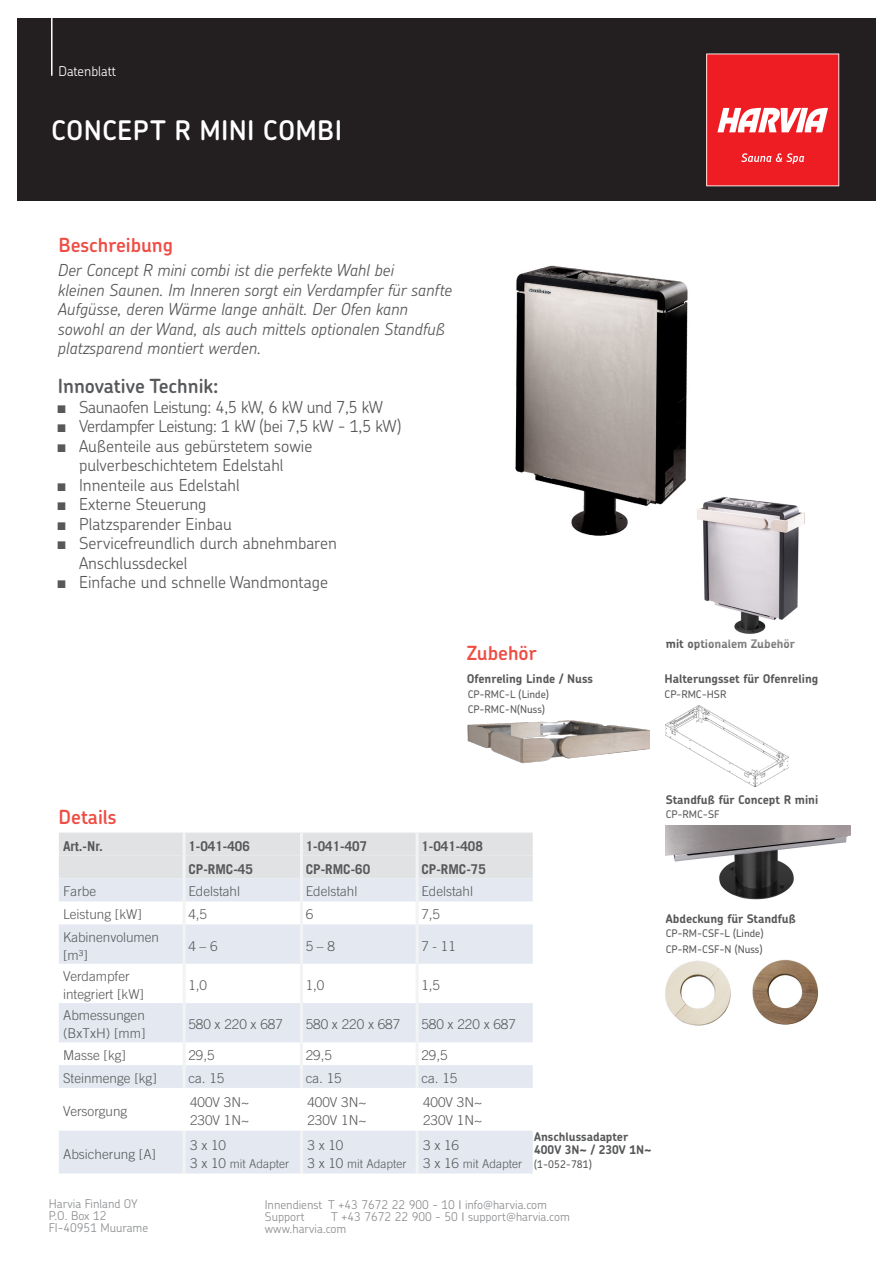
<style>
.page{position:relative;width:893px;height:1263px;background:#fff}
.page>*{position:absolute;margin:0;border:0;box-sizing:border-box;transform-origin:0 0}
.t1{font:600 27px "Chevin Pro";letter-spacing:.01em;color:#fff}
.t2{font:600 19.5px "Chevin Pro";color:#ef4d44}
.Produkt_H_vor_Aufzählung_SENTIOTEC{font:600 19.5px "Chevin Pro";color:#57585a}
.Produkt_Fließtext_ohne_Aufzählung{font:italic 300 16.5px/19.5px "Chevin Pro";color:#57585a}
.t3{font:300 16.5px/19.5px "Chevin Pro";color:#57585a;text-align:center}
.t4{font:300 16.5px "Chevin Pro";letter-spacing:-.02em;color:#57585a}
.t5{font:300 13.5px/18px "Trade Gothic LT Com";color:#57585a}
.t6{font:700 13.5px "Trade Gothic LT Com";color:#57585a}
.t7{font:300 13.5px "Chevin Pro";color:#fff}
.Produkt_Fließtext_ohne_Aufzählung_kleine{font:700 12px "Chevin Pro";color:#57585a}
.t8{font:300 12px/12px "Chevin Pro";color:#8a8c8f}
.t9{font:300 12px "Trade Gothic LT Com";color:#57585a}
.Produkt_Fließtext_ohne_Aufzählung_kleine-2{font:500 10.5px "Chevin Pro";color:#57585a}
.s1{font-family:"Arial Narrow";font-weight:400}
.s2{font-size:13.5px}
</style>
<div class="page">
<div style="left:17px;top:18px;width:859px;height:183px;background:#231f20"></div>
<hr style="left:51px;top:4px;width:2px;height:72px;background:#fff">
<svg style="left:706px;top:54px;width:133px;height:132px;background:#f03a3f"></svg>
<div style="left:59px;top:832px;width:474px;height:46px;background:#e1e2e4"></div>
<svg style="left:59px;top:878px;width:474px;height:295px;fill:#e4e9f1"></svg>
<div style="left:186px;top:1065px;width:347px;height:23px;background:#e4e9f1"></div>
<hr style="left:183px;top:1088px;width:3px;height:43px;background:#fff">
<hr style="left:300px;top:1088px;width:3px;height:43px;background:#fff">
<hr style="left:416px;top:1088px;width:3px;height:43px;background:#fff">
<hr style="left:183px;top:832px;width:3px;height:23px;background:#f2f3f4">
<hr style="left:183px;top:855px;width:3px;height:23px;background:#f2f3f4">
<hr style="left:183px;top:878px;width:3px;height:23px;background:#f2f3f4">
<hr style="left:300px;top:878px;width:3px;height:23px;background:#f2f3f4">
<hr style="left:416px;top:878px;width:3px;height:23px;background:#f2f3f4">
<hr style="left:183px;top:901px;width:3px;height:23px;background:#f2f3f4">
<hr style="left:183px;top:924px;width:3px;height:40px;background:#f2f3f4">
<hr style="left:183px;top:964px;width:3px;height:39px;background:#f2f3f4">
<hr style="left:183px;top:1042px;width:3px;height:23px;background:#f2f3f4">
<hr style="left:300px;top:1042px;width:3px;height:23px;background:#f2f3f4">
<hr style="left:416px;top:1042px;width:3px;height:23px;background:#f2f3f4">
<hr style="left:183px;top:1065px;width:3px;height:23px;background:#f2f3f4">
<hr style="left:300px;top:832px;width:3px;height:23px;background:#f2f3f4">
<hr style="left:300px;top:855px;width:3px;height:23px;background:#f2f3f4">
<hr style="left:300px;top:901px;width:3px;height:23px;background:#f2f3f4">
<hr style="left:300px;top:924px;width:3px;height:40px;background:#f2f3f4">
<hr style="left:300px;top:964px;width:3px;height:39px;background:#f2f3f4">
<hr style="left:300px;top:1003px;width:3px;height:39px;background:#f2f3f4">
<hr style="left:300px;top:1065px;width:3px;height:23px;background:#f2f3f4">
<hr style="left:416px;top:832px;width:3px;height:23px;background:#f2f3f4">
<hr style="left:416px;top:855px;width:3px;height:23px;background:#f2f3f4">
<hr style="left:416px;top:901px;width:3px;height:23px;background:#f2f3f4">
<hr style="left:416px;top:924px;width:3px;height:40px;background:#f2f3f4">
<hr style="left:416px;top:964px;width:3px;height:39px;background:#f2f3f4">
<hr style="left:183px;top:1003px;width:3px;height:39px;background:#f2f3f4">
<hr style="left:416px;top:1003px;width:3px;height:39px;background:#f2f3f4">
<hr style="left:416px;top:1065px;width:3px;height:23px;background:#f2f3f4">
<hr style="left:183px;top:1131px;width:3px;height:42px;background:#f2f3f4">
<hr style="left:300px;top:1131px;width:3px;height:42px;background:#f2f3f4">
<hr style="left:416px;top:1131px;width:3px;height:42px;background:#f2f3f4">
<img style="left:666px;top:706px;width:122px;height:81px">
<img style="left:666px;top:960px;width:65px;height:66px">
<img style="left:666px;top:826px;width:184px;height:74px">
<img style="left:753px;top:960px;width:65px;height:65px">
<img style="left:468px;top:720px;width:181px;height:44px">
<img style="left:515px;top:265px;width:173px;height:271px">
<div style="left:673px;top:459px;width:156px;height:200px;background:#fff"></div>
<img style="left:697px;top:497px;width:108px;height:137px">
<p class="t7" style="left:58px;top:62px;width:59px">Datenblatt</p>
<h1 class="t1" style="left:51px;top:112px;width:293px">CONCEPT R MINI COMBI</h1>
<h2 class="t2" style="left:58px;top:232px;width:116px">Beschreibung</h2>
<p class="Produkt_Fließtext_ohne_Aufzählung" style="left:58px;top:260px;width:338px">Der Concept R mini combi ist die perfekte Wahl bei</p>
<p class="Produkt_Fließtext_ohne_Aufzählung" style="left:58px;top:280px;width:396px">kleinen Saunen. Im Inneren sorgt ein Verdampfer für sanfte Aufgüsse, deren Wärme lange anhält. Der Ofen kann sowohl an der Wand, als auch mittels optionalen Standfuß platzsparend montiert werden.</p>
<p class="Produkt_H_vor_Aufzählung_SENTIOTEC" style="left:58px;top:373px;width:162px">Innovative Technik:</p>
<p class="t4" style="left:58px;top:396px;width:327px"><span class="s1">■</span> Saunaofen Leistung: 4,5 kW, 6 kW und 7,5 kW</p>
<p class="t4" style="left:58px;top:415px;width:345px"><span class="s1">■</span> Verdampfer Leistung: 1 kW (bei 7,5 kW - 1,5 kW)</p>
<p class="t3" style="left:58px;top:436px;width:256px"><span class="s1">■</span> Außenteile aus gebürstetem sowie pulverbeschichtetem Edelstahl</p>
<p class="t3" style="left:58px;top:475px;width:183px"><span class="s1">■</span> Innenteile aus Edelstahl</p>
<p class="t3" style="left:58px;top:494px;width:150px"><span class="s1">■</span> Externe Steuerung</p>
<p class="t3" style="left:58px;top:514px;width:176px"><span class="s1">■</span> Platzsparender Einbau</p>
<p class="t3" style="left:79px;top:533px;width:259px;text-align:left;text-indent:-21px"><span class="s1">■</span> Servicefreundlich durch abnehmbaren<br>Anschlussdeckel</p>
<p class="t3" style="left:58px;top:572px;width:272px"><span class="s1">■</span> Einfache und schnelle Wandmontage</p>
<h2 class="t2" style="left:467px;top:640px;width:72px">Zubehör</h2>
<p class="Produkt_Fließtext_ohne_Aufzählung_kleine" style="left:467px;top:671px;width:128px">Ofenreling Linde / Nuss</p>
<p class="Produkt_Fließtext_ohne_Aufzählung_kleine-2" style="left:468px;top:687px;width:83px">CP-RMC-L (Linde)</p>
<p class="Produkt_Fließtext_ohne_Aufzählung_kleine-2" style="left:468px;top:702px;width:79px">CP-RMC-N(Nuss)</p>
<p class="Produkt_Fließtext_ohne_Aufzählung_kleine" style="left:666px;top:635px;width:131px">mit optionalem Zubehör</p>
<p class="Produkt_Fließtext_ohne_Aufzählung_kleine" style="left:665px;top:671px;width:155px">Halterungsset für Ofenreling</p>
<p class="Produkt_Fließtext_ohne_Aufzählung_kleine-2" style="left:665px;top:687px;width:63px">CP-RMC-HSR</p>
<h2 class="t2" style="left:58px;top:804px;width:60px">Details</h2>
<p class="t6" style="left:63px;top:837px;width:41px">Art.-Nr.</p>
<p class="t6" style="left:188px;top:837px;width:63px">1-041-406</p>
<p class="t6" style="left:306px;top:837px;width:63px">1-041-407</p>
<p class="t6" style="left:421px;top:837px;width:63px">1-041-408</p>
<p class="t6" style="left:188px;top:860px;width:66px">CP-RMC-45</p>
<p class="t6" style="left:306px;top:860px;width:66px">CP-RMC-60</p>
<p class="t6" style="left:421px;top:860px;width:66px">CP-RMC-75</p>
<p class="t5" style="left:63px;top:882px;width:35px">Farbe</p>
<p class="t5" style="left:188px;top:882px;width:53px">Edelstahl</p>
<p class="t5" style="left:306px;top:882px;width:53px">Edelstahl</p>
<p class="t5" style="left:421px;top:882px;width:53px">Edelstahl</p>
<p class="t5" style="left:63px;top:905px;width:80px">Leistung [kW]</p>
<p class="t5" style="left:188px;top:905px;width:20px">4,5</p>
<p class="t5" style="left:306px;top:905px;width:9px">6</p>
<p class="t5" style="left:421px;top:905px;width:20px">7,5</p>
<p class="t5" style="left:63px;top:927px;width:98px">Kabinenvolumen [m³]</p>
<p class="t5" style="left:188px;top:936px;width:31px">4 – 6</p>
<p class="t5" style="left:306px;top:936px;width:31px">5 – 8</p>
<p class="t5" style="left:421px;top:936px;width:36px">7 - 11</p>
<p class="t5" style="left:63px;top:967px;width:82px">Verdampfer integriert [kW]</p>
<p class="t5" style="left:188px;top:976px;width:20px">1,0</p>
<p class="t5" style="left:306px;top:976px;width:20px">1,0</p>
<p class="t5" style="left:421px;top:976px;width:20px">1,5</p>
<p class="t5" style="left:63px;top:1006px;width:84px">Abmessungen (BxTxH) [mm]</p>
<p class="t5" style="left:188px;top:1015px;width:96px">580 x 220 x 687</p>
<p class="t5" style="left:306px;top:1015px;width:96px">580 x 220 x 687</p>
<p class="t5" style="left:421px;top:1015px;width:96px">580 x 220 x 687</p>
<p class="t5" style="left:63px;top:1046px;width:64px">Masse [kg]</p>
<p class="t5" style="left:188px;top:1046px;width:28px">29,5</p>
<p class="t5" style="left:306px;top:1046px;width:28px">29,5</p>
<p class="t5" style="left:421px;top:1046px;width:28px">29,5</p>
<p class="t5" style="left:63px;top:1069px;width:95px">Steinmenge [kg]</p>
<p class="t5" style="left:188px;top:1069px;width:38px">ca. 15</p>
<p class="t5" style="left:306px;top:1069px;width:38px">ca. 15</p>
<p class="t5" style="left:421px;top:1069px;width:38px">ca. 15</p>
<p class="t5" style="left:63px;top:1102px;width:66px">Versorgung</p>
<p class="t5" style="left:190px;top:1093px;width:61px">400V 3N~</p>
<p class="t5" style="left:190px;top:1111px;width:61px">230V 1N~</p>
<p class="t5" style="left:307px;top:1093px;width:61px">400V 3N~</p>
<p class="t5" style="left:307px;top:1111px;width:61px">230V 1N~</p>
<p class="t5" style="left:423px;top:1093px;width:61px">400V 3N~</p>
<p class="t5" style="left:423px;top:1111px;width:61px">230V 1N~</p>
<p class="t5" style="left:63px;top:1144px;width:95px">Absicherung [A]</p>
<p class="t5" style="left:190px;top:1135px;width:38px">3 x 10</p>
<p class="t9" style="left:190px;top:1156px;width:101px"><span class="s2">3 x 10</span> mit Adapter</p>
<p class="t5" style="left:307px;top:1135px;width:38px">3 x 10</p>
<p class="t9" style="left:307px;top:1156px;width:101px"><span class="s2">3 x 10</span> mit Adapter</p>
<p class="t5" style="left:423px;top:1135px;width:38px">3 x 16</p>
<p class="t9" style="left:423px;top:1156px;width:101px"><span class="s2">3 x 16</span> mit Adapter</p>
<p class="Produkt_Fließtext_ohne_Aufzählung_kleine" style="left:534px;top:1128px;width:96px">Anschlussadapter</p>
<p class="Produkt_Fließtext_ohne_Aufzählung_kleine" style="left:534px;top:1142px;width:119px">400V 3N~ / 230V 1N~</p>
<p class="Produkt_Fließtext_ohne_Aufzählung_kleine-2" style="left:534px;top:1157px;width:59px">(1-052-781)</p>
<p class="t8" style="left:49px;top:1197px;width:101px">Harvia Finland OY<br>P.O. Box 12<br>FI-40951 Muurame</p>
<p class="t8" style="left:265px;top:1198px;width:284px">Innendienst T +43 7672 22 900 - 10 info@harvia.com<br>Support</p>
<p class="t8" style="left:265px;top:1210px;width:307px;text-indent:66px">T +43 7672 22 900 - 50 support@harvia.com www.harvia.com</p>
<p class="Produkt_Fließtext_ohne_Aufzählung_kleine" style="left:666px;top:791px;width:154px">Standfuß für Concept R mini</p>
<p class="Produkt_Fließtext_ohne_Aufzählung_kleine-2" style="left:666px;top:807px;width:55px">CP-RMC-SF</p>
<p class="Produkt_Fließtext_ohne_Aufzählung_kleine" style="left:666px;top:911px;width:132px">Abdeckung für Standfuß</p>
<p class="Produkt_Fließtext_ohne_Aufzählung_kleine-2" style="left:666px;top:927px;width:99px">CP-RM-CSF-L (Linde)</p>
<p class="Produkt_Fließtext_ohne_Aufzählung_kleine-2" style="left:666px;top:942px;width:98px">CP-RM-CSF-N (Nuss)</p>
</div>
